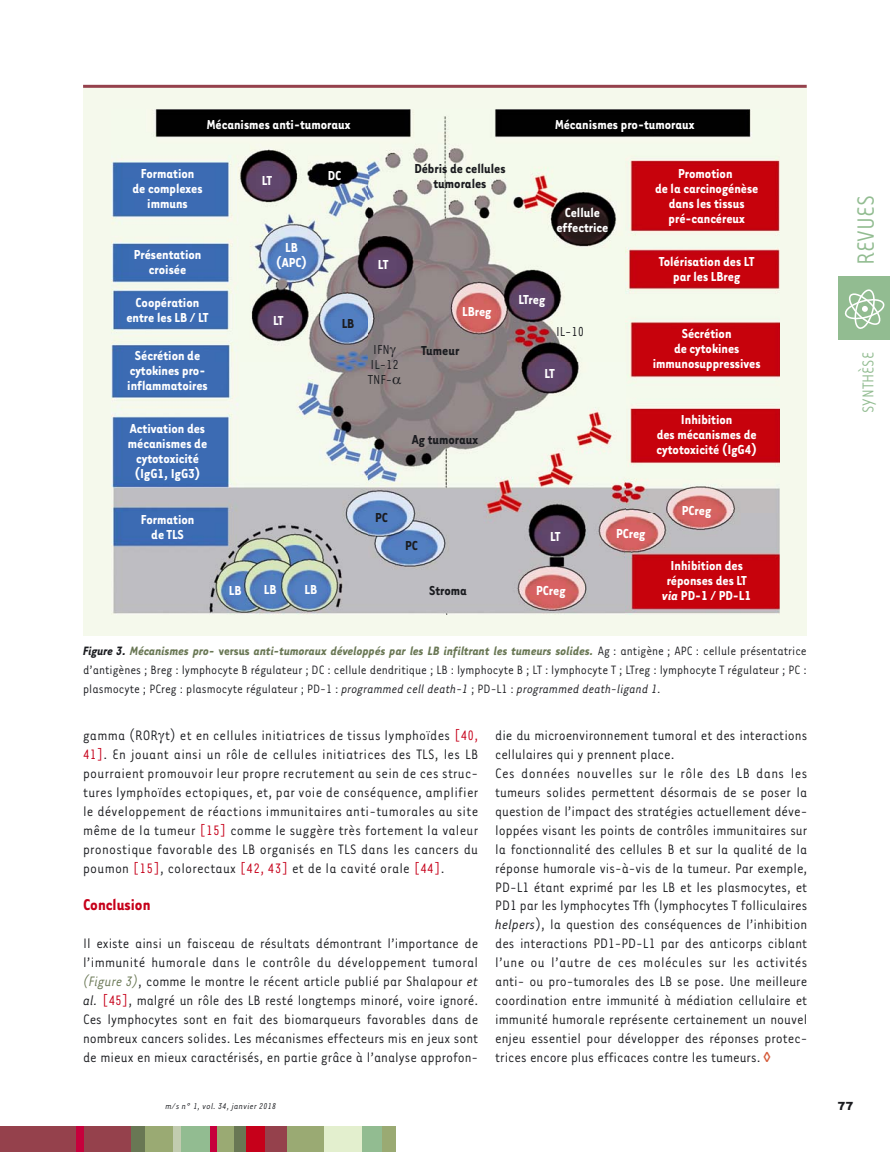
<style>
.page{position:relative;width:890px;height:1152px;background:#fff}
.page>*{position:absolute;margin:0;border:0;box-sizing:border-box;transform-origin:0 0}
.t1{font:27px "Tarzana Narrow";color:#92bc91}
.t2{font:700 18px "Tarzana Narrow";color:#c6001a}
.t3{font:18px "Tarzana Narrow";color:#92bc91}
.t4{font:15.75px/18.9px "Tarzana Narrow";color:#1b1c20;text-align:justify}
.t5{font:700 15px/15px "Tarzana Narrow";color:#fff;text-align:center}
.t6{font:700 15px/15px "Tarzana Narrow";color:#1b1c20;text-align:center}
.t7{font:15px/15px "Tarzana Narrow";color:#1b1c20;text-align:center}
.t8{font:13.95px/18.9px "Tarzana Narrow";color:#1b1c20;text-align:justify}
.t9{font:700 13.5px "Tarzana Wide";color:#1b1c20}
.t10{font:italic 9.75px "Tarzana Narrow";letter-spacing:.025em;color:#1b1c20}
.s1{font-style:italic}
.s2{font-weight:700;font-style:italic}
.s3{font-weight:700;font-style:italic;color:#697754}
.s4{font-weight:700;color:#697754}
.s5{color:#c6001a}
.s6{font-style:italic;color:#697754}
</style>
<div class="page">
<div style="left:838px;top:276px;width:51px;height:64px;background:#92bc91"></div>
<svg style="left:844px;top:289px;width:41px;height:40px"></svg>
<div style="left:0;top:1127px;width:132px;height:25px;background:#95414c"></div>
<div style="left:233px;top:1127px;width:13px;height:25px;background:#697754"></div>
<div style="left:76px;top:1127px;width:7px;height:25px;background:#c6003c"></div>
<div style="left:131px;top:1127px;width:22px;height:25px;background:#697754"></div>
<div style="left:145px;top:1127px;width:29px;height:25px;background:#9aaa73"></div>
<div style="left:173px;top:1127px;width:8px;height:25px;background:#c2ccb0"></div>
<div style="left:181px;top:1127px;width:30px;height:25px;background:#92bc91"></div>
<div style="left:215px;top:1127px;width:19px;height:25px;background:#9aaa73"></div>
<div style="left:211px;top:1127px;width:6px;height:25px;background:#c6003c"></div>
<div style="left:246px;top:1127px;width:27px;height:25px;background:#c6001a"></div>
<div style="left:285px;top:1127px;width:39px;height:25px;background:#9aaa73"></div>
<div style="left:265px;top:1127px;width:21px;height:25px;background:#95414c"></div>
<div style="left:324px;top:1127px;width:38px;height:25px;background:#e3efce"></div>
<div style="left:362px;top:1127px;width:20px;height:25px;background:#92bc91"></div>
<div style="left:381px;top:1127px;width:14px;height:25px;background:#9aaa73"></div>
<div style="left:83px;top:85px;width:723px;height:550px;background:#f5f9ec"></div>
<img style="left:112px;top:110px;width:667px;height:504px">
<hr style="left:83px;top:85px;width:723px;height:3px;background:#95414c">
<svg style="left:389px;top:347px;width:7px;height:10px"></svg>
<svg style="left:392px;top:377px;width:9px;height:7px"></svg>
<p class="t5" style="left:207px;top:118px;width:145px">Mécanismes anti-tumoraux</p>
<p class="t5" style="left:555px;top:118px;width:141px">Mécanismes pro-tumoraux</p>
<p class="t5" style="left:132px;top:167px;width:72px">Formation de complexes immuns</p>
<p class="t5" style="left:134px;top:247px;width:69px">Présentation croisée</p>
<p class="t5" style="left:126px;top:296px;width:83px">Coopération entre les LB / LT</p>
<p class="t5" style="left:127px;top:349px;width:82px">Sécrétion de cytokines pro&shy;inflammatoires</p>
<p class="t5" style="left:128px;top:422px;width:81px">Activation des mécanismes de cytotoxicité (IgG1, IgG3)</p>
<p class="t5" style="left:141px;top:513px;width:55px">Formation de TLS</p>
<p class="t5" style="left:262px;top:174px;width:12px">LT</p>
<p class="t5" style="left:276px;top:241px;width:32px">LB (APC)</p>
<p class="t5" style="left:273px;top:314px;width:12px">LT</p>
<p class="t5" style="left:328px;top:169px;width:15px">DC</p>
<p class="t6" style="left:414px;top:162px;width:93px">Débris de cellules tumorales</p>
<p class="t5" style="left:378px;top:258px;width:12px">LT</p>
<p class="t6" style="left:341px;top:317px;width:14px">LB</p>
<p class="t7" style="left:367px;top:343px;width:33px">IFN<br>IL-12<br>TNF-</p>
<p class="t5" style="left:462px;top:305px;width:31px">LBreg</p>
<p class="t6" style="left:421px;top:344px;width:39px">Tumeur</p>
<p class="t5" style="left:556px;top:206px;width:53px">Cellule effectrice</p>
<p class="t5" style="left:518px;top:293px;width:28px">LTreg</p>
<p class="t7" style="left:555px;top:325px;width:30px">IL-10</p>
<p class="t5" style="left:544px;top:366px;width:12px">LT</p>
<p class="t6" style="left:411px;top:433px;width:68px">Ag tumoraux</p>
<p class="t5" style="left:654px;top:167px;width:105px">Promotion<br>de la carcinogénèse dans les tissus pré-cancéreux</p>
<p class="t5" style="left:659px;top:255px;width:96px">Tolérisation des LT par les LBreg</p>
<p class="t5" style="left:652px;top:327px;width:109px">Sécrétion<br>de cytokines immunosuppressives</p>
<p class="t5" style="left:656px;top:413px;width:102px">Inhibition<br>des mécanismes de cytotoxicité (IgG4)</p>
<p class="t6" style="left:375px;top:511px;width:14px">PC</p>
<p class="t6" style="left:405px;top:539px;width:14px">PC</p>
<p class="t5" style="left:549px;top:529px;width:12px">LT</p>
<p class="t5" style="left:229px;top:584px;width:14px">LB</p>
<p class="t5" style="left:263px;top:583px;width:14px">LB</p>
<p class="t5" style="left:304px;top:583px;width:14px">LB</p>
<p class="t6" style="left:429px;top:584px;width:39px">Stroma</p>
<p class="t5" style="left:536px;top:584px;width:31px">PCreg</p>
<p class="t5" style="left:615px;top:527px;width:31px">PCreg</p>
<p class="t5" style="left:681px;top:504px;width:31px">PCreg</p>
<p class="t5" style="left:662px;top:559px;width:90px">Inhibition des réponses des LT <span class="s1">via</span> PD-1 / PD-L1</p>
<p class="t8" style="left:83px;top:642px;width:724px"><span class="s2">Figure 3.</span> <span class="s3">Mécanismes pro-</span> <span class="s4">versus</span> <span class="s3">anti-tumoraux développés par les LB infiltrant les tumeurs solides.</span> Ag : antigène ; APC : cellule présentatrice d’antigènes ; Breg : lymphocyte B régulateur ; DC : cellule dendritique ; LB : lymphocyte B ; LT : lymphocyte T ; LTreg : lymphocyte T régulateur ; PC : plasmocyte ; PCreg : plasmocyte régulateur ; PD-1 : <span class="s1">programmed cell death-1</span> ; PD-L1 : <span class="s1">programmed death-ligand 1</span>.</p>
<p class="t4" style="left:83px;top:727px;width:396px">gamma (ROR t) et en cellules initiatrices de tissus lymphoïdes <span class="s5">[40, 41]</span>. En jouant ainsi un rôle de cellules initiatrices des TLS, les LB pourraient promouvoir leur propre recrutement au sein de ces struc&shy;tures lymphoïdes ectopiques, et, par voie de conséquence, amplifier le développement de réactions immunitaires anti-tumorales au site même de la tumeur <span class="s5">[15]</span> comme le suggère très fortement la valeur pronostique favorable des LB organisés en TLS dans les cancers du poumon <span class="s5">[15]</span>, colorectaux <span class="s5">[42, 43]</span> et de la cavité orale <span class="s5">[44]</span>.</p>
<p class="t2" style="left:83px;top:897px;width:69px">Conclusion</p>
<p class="t4" style="left:83px;top:935px;width:396px">Il existe ainsi un faisceau de résultats démontrant l’importance de l’immunité humorale dans le contrôle du développement tumoral <span class="s6">(Figure 3)</span>, comme le montre le récent article publié par Shalapour <span class="s1">et al.</span> <span class="s5">[45]</span>, malgré un rôle des LB resté longtemps minoré, voire ignoré.<br>Ces lymphocytes sont en fait des biomarqueurs favorables dans de nombreux cancers solides. Les mécanismes effecteurs mis en jeux sont de mieux en mieux caractérisés, en partie grâce à l’analyse approfon-</p>
<p class="t4" style="left:495px;top:727px;width:313px;text-align:left">die du microenvironnement tumoral et des interactions cellulaires qui y prennent place.<br>Ces données nouvelles sur le rôle des LB dans les tumeurs solides permettent désormais de se poser la question de l’impact des stratégies actuellement déve&shy;loppées visant les points de contrôles immunitaires sur la fonctionnalité des cellules B et sur la qualité de la réponse humorale vis-à-vis de la tumeur. Par exemple, PD-L1 étant exprimé par les LB et les plasmocytes, et PD1 par les lymphocytes Tfh (lymphocytes T folliculaires <span class="s1">helpers</span>), la question des conséquences de l’inhibition des interactions PD1-PD-L1 par des anticorps ciblant l’une ou l’autre de ces molécules sur les activités anti- ou pro-tumorales des LB se pose. Une meilleure coordination entre immunité à médiation cellulaire et immunité humorale représente certainement un nouvel enjeu essentiel pour développer des réponses protec&shy;trices encore plus efficaces contre les tumeurs.</p>
<h1 class="t1" style="left:854px;top:265px;width:71px;rotate:-90deg">REVUES</h1>
<p class="t3" style="left:860px;top:413px;width:62px;rotate:-90deg">SYNTHÈSE</p>
<p class="t10" style="left:165px;top:1102px;width:112px">m/s n° 1, vol. 34, janvier 2018</p>
<p class="t9" style="left:837px;top:1100px;width:18px">77</p>
</div>
